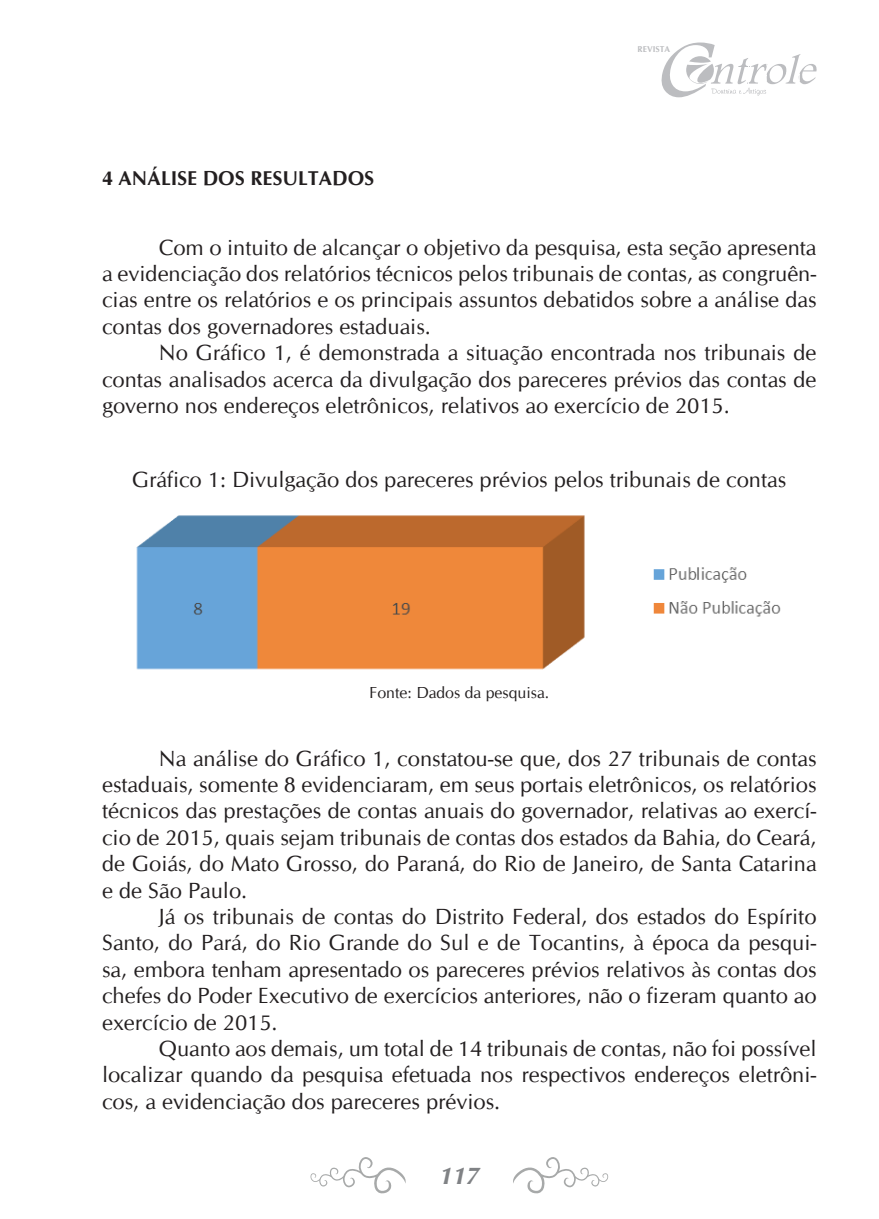
<style>
.page{position:relative;width:879px;height:1219px;background:#fff}
.page>*{position:absolute;margin:0;border:0;box-sizing:border-box;transform-origin:0 0}
.t1{font:italic 700 24px "CG Omega";color:#808285}
.CORPO{font:22px/26.4px "CG Omega";color:#231f20;text-align:justify}
.SUB_TITULO{font:700 20px "CG Omega";color:#231f20}
.t2{font:16px "CG Omega";color:#231f20}
.t3{font:700 8.6px "CG Omega";color:#bcbdc0}
</style>
<div class="page">
<svg style="left:661px;top:43px;width:156px;height:54px"></svg>
<svg style="left:310px;top:1157px;width:96px;height:37px"></svg>
<svg style="left:513px;top:1157px;width:96px;height:37px"></svg>
<img style="left:136px;top:515px;width:645px;height:155px">
<p class="SUB_TITULO" style="left:102px;top:165px;width:274px">4 ANÁLISE DOS RESULTADOS</p>
<p class="t3" style="left:637px;top:44px;width:34px">REVISTA</p>
<p class="CORPO" style="left:102px;top:234px;width:716px;text-indent:57px">Com o intuito de alcançar o objetivo da pesquisa, esta seção apresenta a evidenciação dos relatórios técnicos pelos tribunais de contas, as congruên&shy;cias entre os relatórios e os principais assuntos debatidos sobre a análise das contas dos governadores estaduais.</p>
<p class="CORPO" style="left:102px;top:340px;width:716px;text-indent:57px">No Gráfico 1, é demonstrada a situação encontrada nos tribunais de contas analisados acerca da divulgação dos pareceres prévios das contas de governo nos endereços eletrônicos, relativos ao exercício de 2015.</p>
<p class="CORPO" style="left:132px;top:466px;width:655px">Gráfico 1: Divulgação dos pareceres prévios pelos tribunais de contas</p>
<p class="t2" style="left:369px;top:683px;width:181px">Fonte: Dados da pesquisa.</p>
<p class="CORPO" style="left:102px;top:745px;width:716px;text-indent:57px">Na análise do Gráfico 1, constatou-se que, dos 27 tribunais de contas estaduais, somente 8 evidenciaram, em seus portais eletrônicos, os relatórios técnicos das prestações de contas anuais do governador, relativas ao exercí&shy;cio de 2015, quais sejam tribunais de contas dos estados da Bahia, do Ceará, de Goiás, do Mato Grosso, do Paraná, do Rio de Janeiro, de Santa Catarina e de São Paulo.</p>
<p class="CORPO" style="left:102px;top:904px;width:716px;text-indent:57px">Já os tribunais de contas do Distrito Federal, dos estados do Espírito Santo, do Pará, do Rio Grande do Sul e de Tocantins, à época da pesqui&shy;sa, embora tenham apresentado os pareceres prévios relativos às contas dos chefes do Poder Executivo de exercícios anteriores, não o fizeram quanto ao exercício de 2015.</p>
<p class="CORPO" style="left:102px;top:1036px;width:716px;text-indent:57px">Quanto aos demais, um total de 14 tribunais de contas, não foi possível localizar quando da pesquisa efetuada nos respectivos endereços eletrôni&shy;cos, a evidenciação dos pareceres prévios.</p>
<p class="t1" style="left:439px;top:1161px;width:41px">117</p>
</div>
